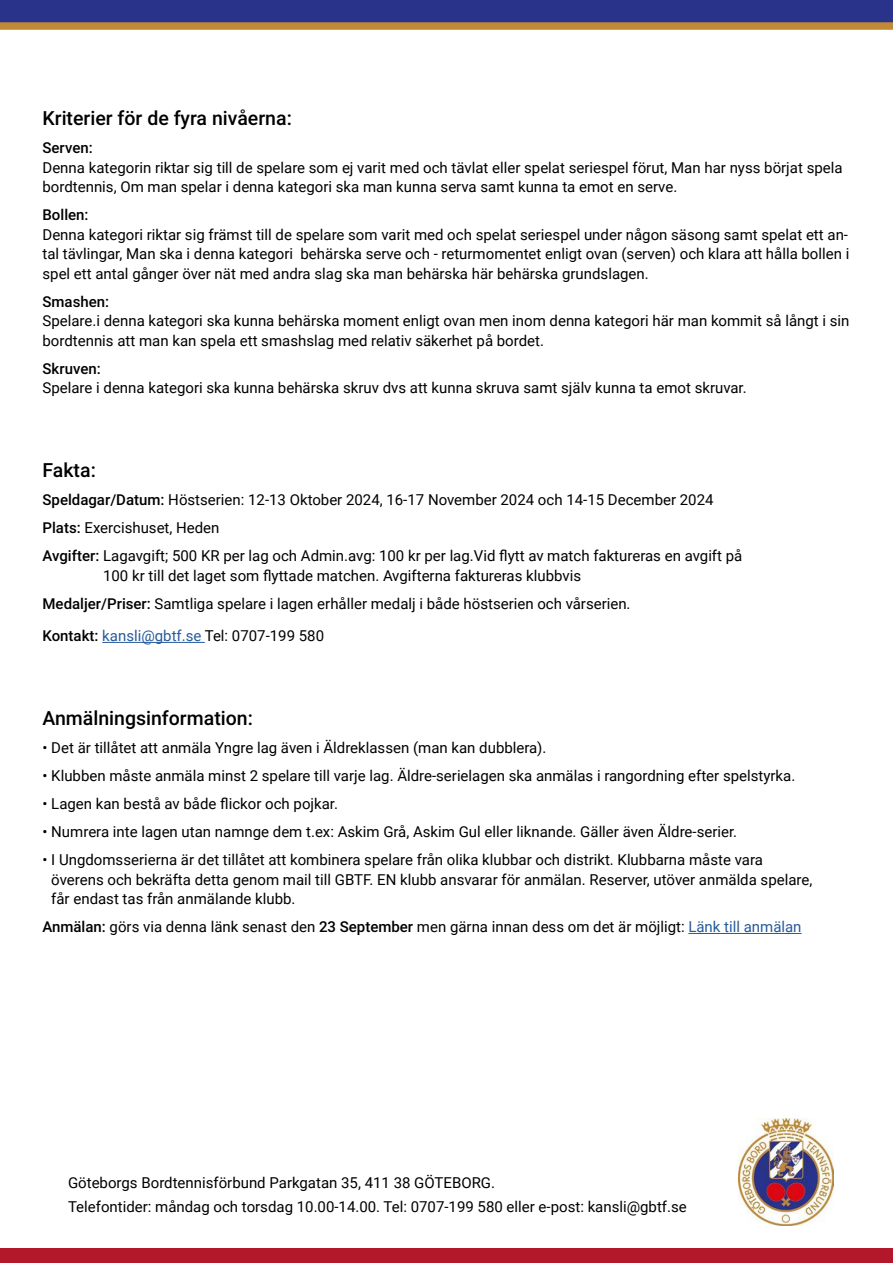
<style>
.page{position:relative;width:893px;height:1263px;background:#fff}
.page>*{position:absolute;margin:0;border:0;box-sizing:border-box;transform-origin:0 0}
.t1{font:500 19.5px "Roboto";color:#000}
.t2{font:15px/19.5px "Roboto";color:#000}
.t3{font:500 15px "Roboto";color:#000}
.s1{font-weight:500}
.s2{color:#265a9b}
</style>
<div class="page">
<div style="left:0;top:1248px;width:893px;height:15px;background:#b2172a"></div>
<hr style="left:102px;top:642px;width:103px;height:1px;background:#265a9b">
<hr style="left:688px;top:933px;width:113px;height:1px;background:#265a9b">
<div style="left:0;top:0;width:893px;height:24px;background:#293389"></div>
<img style="left:738px;top:1118px;width:95px;height:107px">
<div style="left:0;top:22px;width:893px;height:8px;background:#c08837"></div>
<h1 class="t1" style="left:43px;top:110px;width:251px">Kriterier för de fyra nivåerna:</h1>
<p class="t3" style="left:43px;top:141px;width:52px">Serven:</p>
<p class="t2" style="left:43px;top:157px;width:801px">Denna kategorin riktar sig till de spelare som ej varit med och tävlat eller spelat seriespel förut, Man har nyss börjat spela bordtennis, Om man spelar i denna kategori ska man kunna serva samt kunna ta emot en serve.</p>
<p class="t3" style="left:43px;top:208px;width:48px">Bollen:</p>
<p class="t2" style="left:43px;top:224px;width:808px;text-align:justify">Denna kategori riktar sig främst till de spelare som varit med och spelat seriespel under någon säsong samt spelat ett an&shy;tal tävlingar, Man ska i denna kategori behärska serve och - returmomentet enligt ovan (serven) och klara att hålla bollen i spel ett antal gånger över nät med andra slag ska man behärska här behärska grundslagen.</p>
<p class="t3" style="left:43px;top:295px;width:68px">Smashen:</p>
<p class="t2" style="left:43px;top:311px;width:808px">Spelare.i denna kategori ska kunna behärska moment enligt ovan men inom denna kategori här man kommit så långt i sin bordtennis att man kan spela ett smashslag med relativ säkerhet på bordet.</p>
<p class="t3" style="left:43px;top:362px;width:60px">Skruven:</p>
<p class="t2" style="left:43px;top:378px;width:706px">Spelare i denna kategori ska kunna behärska skruv dvs att kunna skruva samt själv kunna ta emot skruvar.</p>
<h1 class="t1" style="left:43px;top:462px;width:55px">Fakta:</h1>
<p class="t2" style="left:43px;top:485px;width:701px;line-height:28px"><span class="s1">Speldagar/Datum:</span> Höstserien: 12-13 Oktober 2024, 16-17 November 2024 och 14-15 December 2024<br><span class="s1">Plats:</span> Exercishuset, Heden<br><span class="s1">Avgifter:</span> Lagavgift; 500 KR per lag och Admin.avg: 100 kr per lag.Vid flytt av match faktureras en avgift på</p>
<p class="t2" style="left:43px;top:561px;width:590px;line-height:28px;text-indent:61px">100 kr till det laget som flyttade matchen. Avgifterna faktureras klubbvis<br><span class="s1">Medaljer/Priser:</span> Samtliga spelare i lagen erhåller medalj i både höstserien och vårserien.</p>
<p class="t2" style="left:43px;top:626px;width:283px"><span class="s1">Kontakt:</span> <span class="s2">kansli@gbtf.se</span> Tel: 0707-199 580</p>
<h1 class="t1" style="left:43px;top:710px;width:212px">Anmälningsinformation:</h1>
<p class="t2" style="left:43px;top:738px;width:505px">• Det är tillåtet att anmäla Yngre lag även i Äldreklassen (man kan dubblera).</p>
<p class="t2" style="left:43px;top:766px;width:754px">• Klubben måste anmäla minst 2 spelare till varje lag. Äldre-serielagen ska anmälas i rangordning efter spelstyrka.</p>
<p class="t2" style="left:43px;top:794px;width:297px">• Lagen kan bestå av både flickor och pojkar.</p>
<p class="t2" style="left:43px;top:822px;width:696px">• Numrera inte lagen utan namnge dem t.ex: Askim Grå, Askim Gul eller liknande. Gäller även Äldre-serier.</p>
<p class="t2" style="left:51px;top:850px;width:763px;text-indent:-9px">• I Ungdomsserierna är det tillåtet att kombinera spelare från olika klubbar och distrikt. Klubbarna måste vara överens och bekräfta detta genom mail till GBTF. EN klubb ansvarar för anmälan. Reserver, utöver anmälda spelare, får endast tas från anmälande klubb.</p>
<p class="t2" style="left:43px;top:917px;width:761px"><span class="s1">Anmälan:</span> görs via denna länk senast den <span class="s1">23 September</span> men gärna innan dess om det är möjligt: <span class="s2">Länk till anmälan</span></p>
<p class="t2" style="left:68px;top:1170px;width:620px;line-height:24px">Göteborgs Bordtennisförbund Parkgatan 35, 411 38 GÖTEBORG.<br>Telefontider: måndag och torsdag 10.00-14.00. Tel: 0707-199 580 eller e-post: kansli@gbtf.se</p>
</div>
